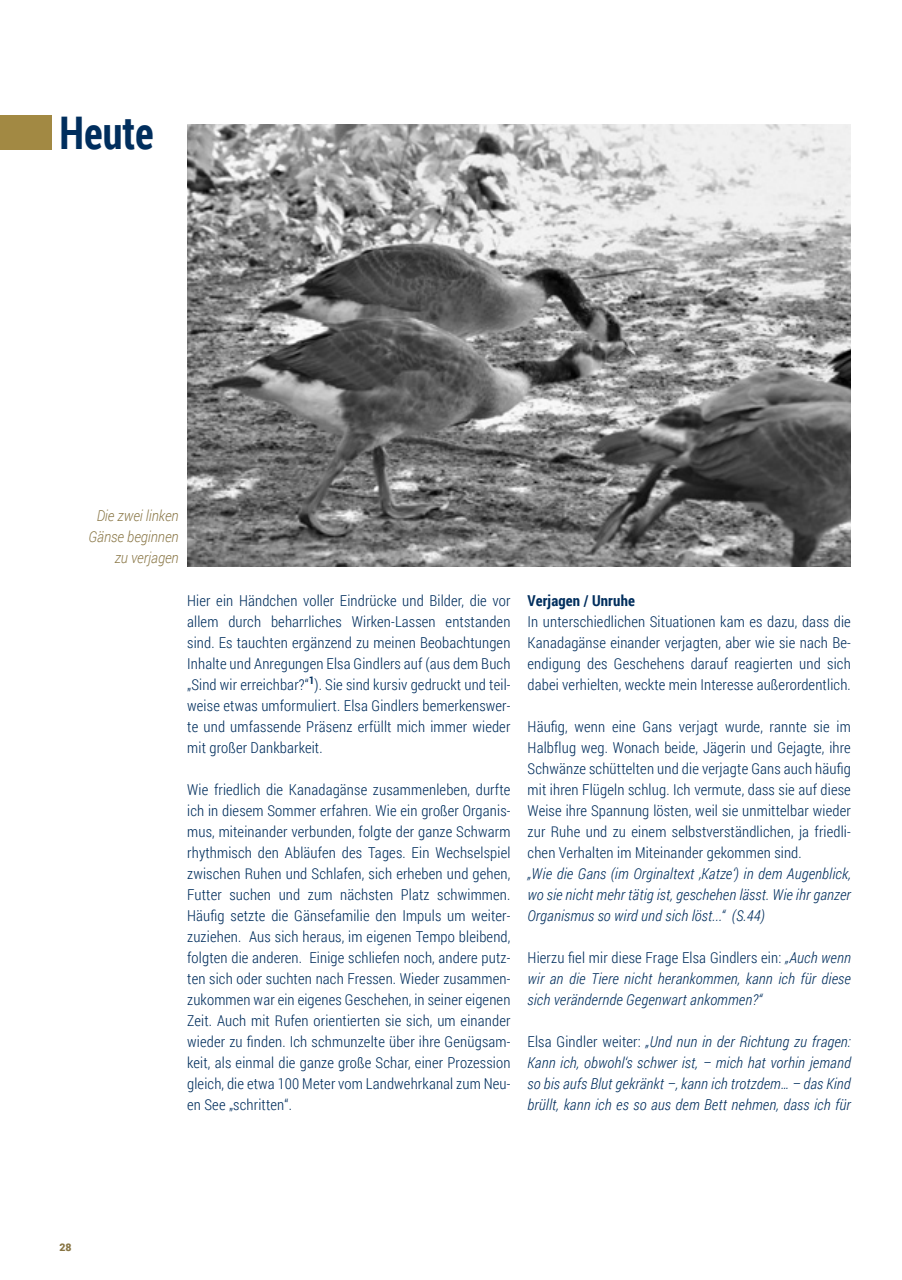
<style>
.page{position:relative;width:902px;height:1280px;background:#fff}
.page>*{position:absolute;margin:0;border:0;box-sizing:border-box;transform-origin:0 0}
.t1{font:700 45px "Roboto Condensed";color:#002e5d;scale:.9 1}
.t2{font:300 15px/21px "Roboto Condensed";letter-spacing:.01em;color:#002e5d;text-align:justify}
.t3{font:italic 300 15px/21px "Roboto Condensed";letter-spacing:.01em;color:#002e5d;text-align:justify}
.t4{font:italic 300 15px/21px "Roboto";color:#887544;text-align:right;scale:.9 1}
.t5{font:700 15px "Roboto Condensed";letter-spacing:.01em;color:#002e5d}
.t6{font:900 10.5px "Roboto";color:#887544}
.s1{font-style:normal}
</style>
<div class="page">
<img style="left:187px;top:124px;width:663px;height:443px">
<div style="left:0;top:115px;width:51px;height:34px;background:#a28943"></div>
<h1 class="t1" style="left:60px;top:101px;width:106px">Heute</h1>
<p class="t4" style="left:89px;top:505px;width:102px">Die zwei linken<br>Gänse beginnen zu verjagen</p>
<p class="t2" style="left:187px;top:589px;width:325px">Hier ein Händchen voller Eindrücke und Bilder, die vor allem durch beharrliches Wirken-Lassen entstanden sind. Es tauchten ergänzend zu meinen Beobachtungen Inhalte und Anregungen Elsa Gindlers auf (aus dem Buch „Sind wir erreichbar?“<sup>1</sup>). Sie sind kursiv gedruckt und teil&shy;weise etwas umformuliert. Elsa Gindlers bemerkenswer&shy;te und umfassende Präsenz erfüllt mich immer wieder mit großer Dankbarkeit.</p>
<p class="t2" style="left:187px;top:778px;width:325px">Wie friedlich die Kanadagänse zusammenleben, durfte ich in diesem Sommer erfahren. Wie ein großer Organis&shy;mus, miteinander verbunden, folgte der ganze Schwarm rhythmisch den Abläufen des Tages. Ein Wechselspiel zwischen Ruhen und Schlafen, sich erheben und gehen, Futter suchen und zum nächsten Platz schwimmen.<br>Häufig setzte die Gänsefamilie den Impuls um weiter&shy;zuziehen. Aus sich heraus, im eigenen Tempo bleibend, folgten die anderen. Einige schliefen noch, andere putz&shy;ten sich oder suchten nach Fressen. Wieder zusammen&shy;zukommen war ein eigenes Geschehen, in seiner eigenen Zeit. Auch mit Rufen orientierten sie sich, um einander wieder zu finden. Ich schmunzelte über ihre Genügsam&shy;keit, als einmal die ganze große Schar, einer Prozession gleich, die etwa 100 Meter vom Landwehrkanal zum Neu&shy;en See „schritten“.</p>
<p class="t5" style="left:527px;top:590px;width:109px">Verjagen / Unruhe</p>
<p class="t2" style="left:527px;top:610px;width:325px">In unterschiedlichen Situationen kam es dazu, dass die Kanadagänse einander verjagten, aber wie sie nach Be&shy;endigung des Geschehens darauf reagierten und sich dabei verhielten, weckte mein Interesse außerordentlich.</p>
<p class="t2" style="left:527px;top:715px;width:325px">Häufig, wenn eine Gans verjagt wurde, rannte sie im Halbflug weg. Wonach beide, Jägerin und Gejagte, ihre Schwänze schüttelten und die verjagte Gans auch häufig mit ihren Flügeln schlug. Ich vermute, dass sie auf diese Weise ihre Spannung lösten, weil sie unmittelbar wieder zur Ruhe und zu einem selbstverständlichen, ja friedli&shy;chen Verhalten im Miteinander gekommen sind.</p>
<p class="t3" style="left:527px;top:862px;width:325px">„Wie die Gans (im Orginaltext ‚Katze‘) in dem Augenblick, wo sie nicht mehr tätig ist, geschehen lässt. Wie ihr ganzer Organismus so wird und sich löst...“ (S.44)</p>
<p class="t3" style="left:527px;top:946px;width:325px"><span class="s1">Hierzu fiel mir diese Frage Elsa Gindlers ein:</span> „Auch wenn wir an die Tiere nicht herankommen, kann ich für diese sich verändernde Gegenwart ankommen?“</p>
<p class="t3" style="left:527px;top:1030px;width:325px"><span class="s1">Elsa Gindler weiter:</span> „Und nun in der Richtung zu fragen:<br>Kann ich, obwohl‘s schwer ist, – mich hat vorhin jemand so bis aufs Blut gekränkt –, kann ich trotzdem… – das Kind brüllt, kann ich es so aus dem Bett nehmen, dass ich für</p>
<p class="t6" style="left:60px;top:1239px;width:14px">28</p>
</div>
